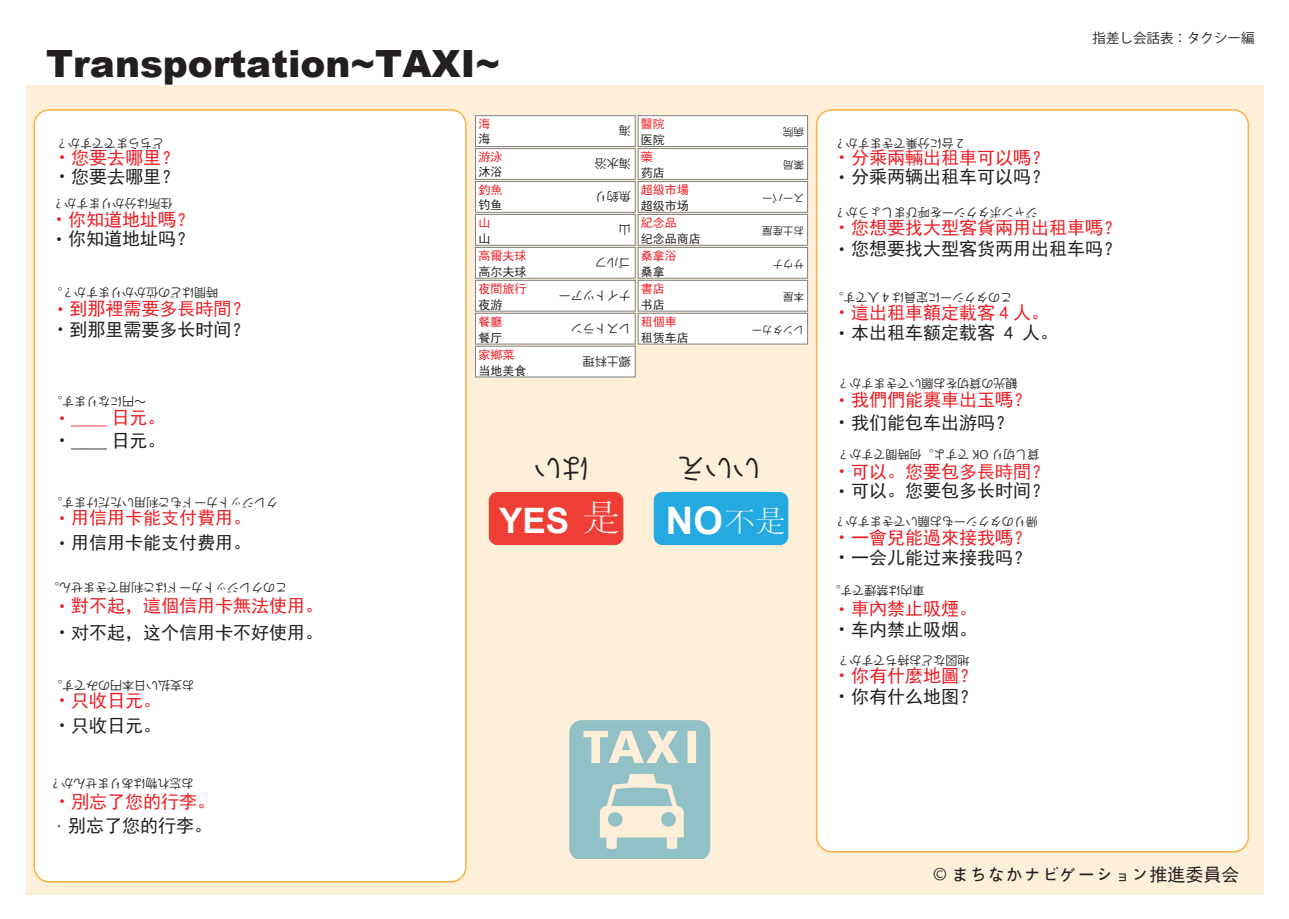
<style>
.page{position:relative;width:1289px;height:919px;background:#fff}
.page>*{position:absolute;margin:0;border:0;box-sizing:border-box;transform-origin:0 0}
.t1{font:900 37.5px "Arial";color:#231f20}
.t2{font:700 35.1px "Arial";color:#fff}
.t3{font:27.6px "Koz Go Pro";color:#231f20}
.t4{font:18px/20.7px "Sim Hei";color:#ee1d23}
.t5{font:18px "Sim Hei";color:#231f20}
.t6{font:13.5px "Koz Go Pro";color:#231f20}
.t7{font:12px "Koz Go Pro";color:#231f20}
.t8{font:12px "Sim Hei";color:#231f20}
.t9{font:12px "Sim Hei";color:#ee1d23}
.t10{font:10.5px "Koz Go Pro";color:#231f20}
.s1{font-family:"Koz Go Pro"}
.s2{font-family:"Koz Go Pro";color:#231f20}
.s3{color:#231f20}
.s4{font-family:"HYR Go Thic Std";font-weight:500}
.s5{font-family:"Batang";font-weight:400;font-size:37.8px}
.s6{font-size:37.95px}
.s7{font-family:"Batang";font-weight:400;font-size:30.75px}
</style>
<div class="page">
<div style="left:26px;top:85px;width:1237px;height:809px;background:#feefd9"></div>
<div style="left:34px;top:110px;width:432px;height:771px;background:#fff;border-radius:15px"></div>
<div style="left:33px;top:109px;width:433px;height:773px;border:2px solid #fbb03f;border-radius:15px"></div>
<div style="left:816px;top:110px;width:432px;height:741px;background:#fff;border-radius:15px"></div>
<div style="left:815px;top:109px;width:433px;height:743px;border:2px solid #fbb03f;border-radius:15px"></div>
<div style="left:489px;top:492px;width:134px;height:53px;background:#ee3e35;border-radius:9px"></div>
<div style="left:653px;top:492px;width:135px;height:53px;background:#24aae1;border-radius:9px"></div>
<div style="left:638px;top:115px;width:170px;height:32px;background:#fff;border:1px solid #808285"></div>
<div style="left:475px;top:115px;width:160px;height:32px;background:#fff;border:1px solid #808285"></div>
<div style="left:638px;top:148px;width:170px;height:32px;background:#fff;border:1px solid #808285"></div>
<div style="left:475px;top:148px;width:160px;height:32px;background:#fff;border:1px solid #808285"></div>
<div style="left:638px;top:181px;width:170px;height:32px;background:#fff;border:1px solid #808285"></div>
<div style="left:475px;top:181px;width:160px;height:32px;background:#fff;border:1px solid #808285"></div>
<div style="left:638px;top:214px;width:170px;height:32px;background:#fff;border:1px solid #808285"></div>
<div style="left:475px;top:214px;width:160px;height:32px;background:#fff;border:1px solid #808285"></div>
<div style="left:638px;top:247px;width:170px;height:31px;background:#fff;border:1px solid #808285"></div>
<div style="left:475px;top:247px;width:160px;height:31px;background:#fff;border:1px solid #808285"></div>
<div style="left:638px;top:280px;width:170px;height:31px;background:#fff;border:1px solid #808285"></div>
<div style="left:475px;top:280px;width:160px;height:31px;background:#fff;border:1px solid #808285"></div>
<div style="left:638px;top:313px;width:170px;height:31px;background:#fff;border:1px solid #808285"></div>
<div style="left:475px;top:313px;width:160px;height:31px;background:#fff;border:1px solid #808285"></div>
<div style="left:475px;top:346px;width:160px;height:31px;background:#fff;border:1px solid #808285"></div>
<img style="left:569px;top:720px;width:142px;height:138px">
<h1 class="t1" style="left:46px;top:36px;width:455px">Transportation~TAXI~</h1>
<p class="t7" style="left:164px;top:151px;width:109px;rotate:-180deg">どちらまでですか？</p>
<h3 class="t4" style="left:53px;top:147px;width:127px"><span class="s1">・</span>您要去哪里？</h3>
<h3 class="t5" style="left:53px;top:168px;width:128px"><span class="s1">・</span>您要去哪里？</h3>
<p class="t7" style="left:172px;top:211px;width:118px;rotate:-180deg">住所は分かりますか ?</p>
<h3 class="t4" style="left:50px;top:209px;width:145px"><span class="s1">・</span>你知道地址嗎？</h3>
<h3 class="t5" style="left:50px;top:230px;width:145px"><span class="s1">・</span>你知道地址吗？</h3>
<p class="t7" style="left:218px;top:300px;width:169px;rotate:-180deg">時間はどの位かかりますか？。</p>
<h3 class="t4" style="left:52px;top:298px;width:199px"><span class="s1">・</span>到那裡需要多長時間？</h3>
<h3 class="t5" style="left:52px;top:320px;width:199px"><span class="s1">・</span>到那里需要多长时间？</h3>
<p class="t7" style="left:146px;top:409px;width:97px;rotate:-180deg">～円になります。</p>
<h3 class="t4" style="left:53px;top:407px;width:114px;line-height:22px"><span class="s1">・</span>____ 日元。<span class="s2">・</span><span class="s3">____ 日元。</span></h3>
<p class="t9" style="left:478px;top:117px;width:13px">海</p>
<p class="t9" style="left:478px;top:150px;width:25px">游泳</p>
<p class="t9" style="left:478px;top:183px;width:25px">釣魚</p>
<p class="t9" style="left:478px;top:216px;width:13px">山</p>
<p class="t9" style="left:478px;top:249px;width:49px">高爾夫球</p>
<p class="t9" style="left:478px;top:282px;width:49px">夜間旅行</p>
<p class="t9" style="left:478px;top:315px;width:25px">餐廳</p>
<p class="t9" style="left:478px;top:348px;width:37px">家鄉菜</p>
<p class="t8" style="left:478px;top:133px;width:13px">海</p>
<p class="t8" style="left:478px;top:166px;width:25px">沐浴</p>
<p class="t8" style="left:478px;top:199px;width:25px">钓鱼</p>
<p class="t8" style="left:478px;top:232px;width:13px">山</p>
<p class="t8" style="left:478px;top:265px;width:49px">高尔夫球</p>
<p class="t8" style="left:478px;top:298px;width:25px">夜游</p>
<p class="t8" style="left:478px;top:331px;width:25px">餐厅</p>
<p class="t8" style="left:478px;top:364px;width:49px">当地美食</p>
<p class="t7" style="left:631px;top:138px;width:13px;rotate:-180deg">海</p>
<p class="t7" style="left:631px;top:171px;width:37px;rotate:-180deg">海水浴</p>
<p class="t7" style="left:631px;top:204px;width:37px;rotate:-180deg">魚釣り</p>
<p class="t7" style="left:631px;top:237px;width:13px;rotate:-180deg">山</p>
<p class="t7" style="left:631px;top:270px;width:37px;rotate:-180deg">ゴルフ</p>
<p class="t7" style="left:631px;top:303px;width:73px;rotate:-180deg">ナイトツアー</p>
<p class="t7" style="left:631px;top:336px;width:61px;rotate:-180deg">レストラン</p>
<p class="t7" style="left:631px;top:369px;width:49px;rotate:-180deg">郷土料理</p>
<p class="t9" style="left:641px;top:117px;width:25px">醫院</p>
<p class="t8" style="left:641px;top:134px;width:25px">医院</p>
<p class="t8" style="left:641px;top:167px;width:25px">药店</p>
<p class="t8" style="left:641px;top:200px;width:49px">超级市场</p>
<p class="t8" style="left:641px;top:233px;width:61px">纪念品商店</p>
<p class="t8" style="left:641px;top:266px;width:25px">桑拿</p>
<p class="t8" style="left:641px;top:299px;width:25px">书店</p>
<p class="t8" style="left:641px;top:332px;width:49px">租赁车店</p>
<p class="t9" style="left:641px;top:150px;width:13px">藥</p>
<p class="t9" style="left:641px;top:183px;width:49px">超級市場</p>
<p class="t9" style="left:641px;top:216px;width:37px">紀念品</p>
<p class="t9" style="left:641px;top:249px;width:37px">桑拿浴</p>
<p class="t9" style="left:641px;top:282px;width:25px">書店</p>
<p class="t9" style="left:641px;top:315px;width:37px">租個車</p>
<p class="t10" style="left:804px;top:139px;width:22px;rotate:-180deg">病院</p>
<p class="t10" style="left:804px;top:172px;width:22px;rotate:-180deg">薬局</p>
<p class="t10" style="left:804px;top:205px;width:43px;rotate:-180deg">スーパー</p>
<p class="t10" style="left:804px;top:238px;width:43px;rotate:-180deg">お土産屋</p>
<p class="t10" style="left:804px;top:271px;width:33px;rotate:-180deg">サウナ</p>
<p class="t10" style="left:804px;top:304px;width:22px;rotate:-180deg">本屋</p>
<p class="t10" style="left:804px;top:337px;width:54px;rotate:-180deg">レンタカー</p>
<h3 class="t3" style="left:589px;top:486px;width:57px;rotate:-180deg">はい</h3>
<h3 class="t3" style="left:760px;top:486px;width:84px;rotate:-180deg">いいえ</h3>
<p class="t7" style="left:278px;top:510px;width:229px;rotate:-180deg">クレジットカードもご利用いただけます。</p>
<h3 class="t4" style="left:53px;top:507px;width:200px"><span class="s1">・</span>用信用卡能支付費用。</h3>
<h3 class="t5" style="left:53px;top:534px;width:199px"><span class="s1">・</span>用信用卡能支付费用。</h3>
<p class="t7" style="left:287px;top:594px;width:241px;rotate:-180deg">このクレジットカードはご利用できません。</p>
<h3 class="t4" style="left:53px;top:592px;width:271px;line-height:26.7px"><span class="s1">・</span>對不起，這個信用卡無法使用。<span class="s2">・</span><span class="s3">对不起，这个信用卡不好使用。</span></h3>
<p class="t7" style="left:194px;top:693px;width:145px;rotate:-180deg">お支払い日本円のみです。</p>
<h3 class="t4" style="left:53px;top:690px;width:110px"><span class="s1">・</span>只收日元。</h3>
<h3 class="t5" style="left:53px;top:716px;width:109px"><span class="s1">・</span>只收日元。</h3>
<p class="t7" style="left:193px;top:791px;width:142px;rotate:-180deg">お忘れ物はありませんか ?</p>
<h3 class="t4" style="left:53px;top:791px;width:164px"><span class="s1">・</span>別忘了您的行李。</h3>
<h3 class="t5" style="left:50px;top:816px;width:163px"><span class="s4">·</span>别忘了您的行李。</h3>
<h2 class="t2" style="left:499px;top:497px;width:288px">YES <span class="s5">是</span> <span class="s6">NO</span><span class="s7">不是</span></h2>
<p class="t7" style="left:963px;top:151px;width:127px;rotate:-180deg">2 台に分乗できますか ?</p>
<h3 class="t4" style="left:833px;top:147px;width:217px"><span class="s1">・</span>分乘兩輛出租車可以嗎？</h3>
<h3 class="t5" style="left:833px;top:168px;width:217px"><span class="s1">・</span>分乘两辆出租车可以吗？</h3>
<p class="t6" style="left:1092px;top:29px;width:163px">指差し会話表：タクシー編</p>
<p class="t7" style="left:1037px;top:220px;width:202px;rotate:-180deg">ジャンボタクシーを呼びましょうか ?</p>
<h3 class="t4" style="left:833px;top:217px;width:289px"><span class="s1">・</span>您想要找大型客貨兩用出租車嗎？</h3>
<h3 class="t5" style="left:833px;top:240px;width:289px"><span class="s1">・</span>您想要找大型客货两用出租车吗？</h3>
<p class="t7" style="left:1012px;top:305px;width:182px;rotate:-180deg">このタクシーに定員は 4 人です。</p>
<h3 class="t4" style="left:833px;top:302px;width:217px"><span class="s1">・</span>這出租車額定載客 4 人。</h3>
<h3 class="t5" style="left:833px;top:324px;width:226px"><span class="s1">・</span>本出租车额定载客 4 人。</h3>
<p class="t7" style="left:1017px;top:391px;width:181px;rotate:-180deg">観光の貸切をお願いできますか？</p>
<h3 class="t4" style="left:833px;top:389px;width:199px"><span class="s1">・</span>我們們能裹車出玉嗎？</h3>
<h3 class="t5" style="left:833px;top:413px;width:181px"><span class="s1">・</span>我们能包车出游吗？</h3>
<p class="t7" style="left:1039px;top:462px;width:203px;rotate:-180deg">貸し切り OK ですよ。何時間ですか？</p>
<h3 class="t4" style="left:833px;top:461px;width:217px"><span class="s1">・</span>可以。您要包多長時間？</h3>
<h3 class="t5" style="left:833px;top:481px;width:217px"><span class="s1">・</span>可以。您要包多长时间？</h3>
<p class="t7" style="left:1037px;top:529px;width:202px;rotate:-180deg">帰りのタクシーもお願いできますか ?</p>
<h3 class="t4" style="left:833px;top:527px;width:199px"><span class="s1">・</span>一會兒能過來接我嗎？</h3>
<h3 class="t5" style="left:833px;top:548px;width:199px"><span class="s1">・</span>一会儿能过来接我吗？</h3>
<p class="t7" style="left:924px;top:598px;width:97px;rotate:-180deg">車内は禁煙です。</p>
<h3 class="t4" style="left:833px;top:598px;width:145px"><span class="s1">・</span>車內禁止吸煙。<span class="s2">・</span><span class="s3">车内禁止吸烟。</span></h3>
<p class="t7" style="left:969px;top:668px;width:133px;rotate:-180deg">地図などお持ちですか？</p>
<h3 class="t4" style="left:833px;top:665px;width:145px"><span class="s1">・</span>你有什麼地圖？</h3>
<h3 class="t5" style="left:833px;top:687px;width:145px"><span class="s1">・</span>你有什么地图？</h3>
<h3 class="t5" style="left:933px;top:865px;width:308px"><span class="s1">©</span> まちなかナビゲーション推進委員会</h3>
</div>
